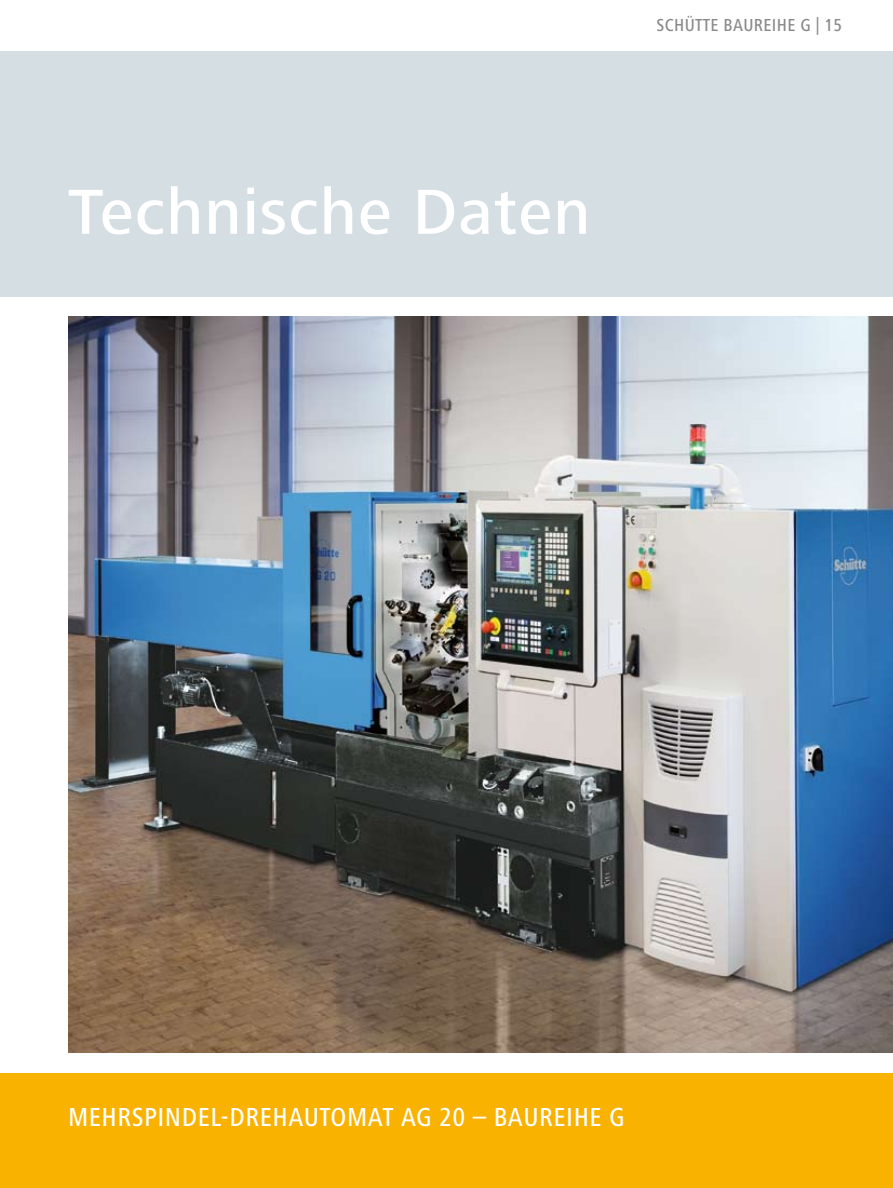
<style>
.page{position:relative;width:893px;height:1188px;background:#fff}
.page>*{position:absolute;margin:0;border:0;box-sizing:border-box;transform-origin:0 0}
.t1{font:500 66px "Frutiger Next LT";letter-spacing:.02em;color:#fff}
.t2{font:500 condensed 27px "Frutiger Next LT";letter-spacing:.02em;color:#fff}
.t3{font:500 condensed 18px "Frutiger Next LT";letter-spacing:.02em;color:#87888a}
</style>
<div class="page">
<div style="left:0;top:1074px;width:893px;height:114px;background:#f9b200"></div>
<div style="left:0;top:51px;width:893px;height:246px;background:#d5dee3"></div>
<img style="left:68px;top:317px;width:825px;height:736px">
<h1 class="t1" style="left:68px;top:175px;width:524px">Technische Daten</h1>
<p class="t3" style="left:657px;top:15px;width:187px">SCHÜTTE BAUREIHE G | 15</p>
<p class="t2" style="left:68px;top:1102px;width:62px">MEHRSPI</p>
<p class="t2" style="left:165px;top:1102px;width:461px">NDEL-DREHAUTOMAT AG 20 – BAUREI HE G</p>
</div>
